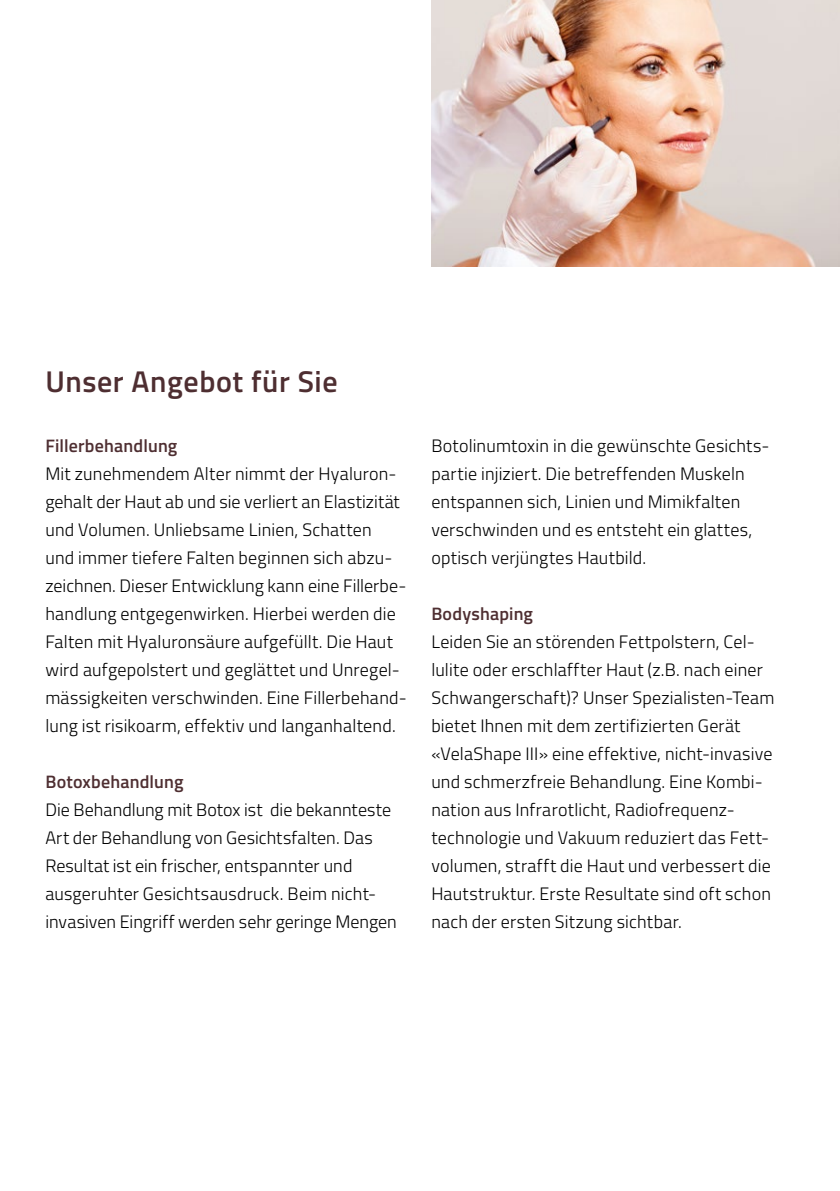
<style>
.page{position:relative;width:840px;height:1191px;background:#fff}
.page>*{position:absolute;margin:0;border:0;box-sizing:border-box;transform-origin:0 0}
.t1{font:600 30px "Titillium Web";letter-spacing:.02em;color:#4e2e31}
.t2{font:300 18px/28px "Titillium Web";letter-spacing:.01em;color:#000}
.t3{font:600 18px "Titillium Web";letter-spacing:.01em;color:#4e2e31}
</style>
<div class="page">
<img style="left:431px;top:0;width:408px;height:266px">
<h1 class="t1" style="left:45px;top:359px;width:294px">Unser Angebot für Sie</h1>
<p class="t3" style="left:45px;top:432px;width:133px">Fillerbehandlung</p>
<p class="t2" style="left:45px;top:459px;width:362px">Mit zunehmendem Alter nimmt der Hyaluron&shy;gehalt der Haut ab und sie verliert an Elastizität und Volumen. Unliebsame Linien, Schatten<br>und immer tiefere Falten beginnen sich abzu&shy;zeichnen. Dieser Entwicklung kann eine Fillerbe&shy;handlung entgegenwirken. Hierbei werden die Falten mit Hyaluronsäure aufgefüllt. Die Haut wird aufgepolstert und geglättet und Unregel&shy;mässigkeiten verschwinden. Eine Fillerbehand&shy;lung ist risikoarm, effektiv und langanhaltend.</p>
<p class="t3" style="left:45px;top:768px;width:140px">Botoxbehandlung</p>
<p class="t2" style="left:45px;top:795px;width:353px">Die Behandlung mit Botox ist die bekannteste Art der Behandlung von Gesichtsfalten. Das Resultat ist ein frischer, entspannter und ausgeruhter Gesichtsausdruck. Beim nicht&shy;invasiven Eingriff werden sehr geringe Mengen</p>
<p class="t2" style="left:431px;top:431px;width:339px">Botolinumtoxin in die gewünschte Gesichts&shy;partie injiziert. Die betreffenden Muskeln entspannen sich, Linien und Mimikfalten verschwinden und es entsteht ein glattes, optisch verjüngtes Hautbild.</p>
<p class="t3" style="left:431px;top:600px;width:103px">Bodyshaping</p>
<p class="t2" style="left:431px;top:627px;width:344px">Leiden Sie an störenden Fettpolstern, Cel&shy;lulite oder erschlaffter Haut (z.B. nach einer Schwangerschaft)? Unser Spezialisten-Team bietet Ihnen mit dem zertifizierten Gerät «VelaShape III» eine effektive, nicht-invasive und schmerzfreie Behandlung. Eine Kombi&shy;nation aus Infrarotlicht, Radiofrequenz&shy;technologie und Vakuum reduziert das Fett&shy;volumen, strafft die Haut und verbessert die Hautstruktur. Erste Resultate sind oft schon nach der ersten Sitzung sichtbar.</p>
</div>
